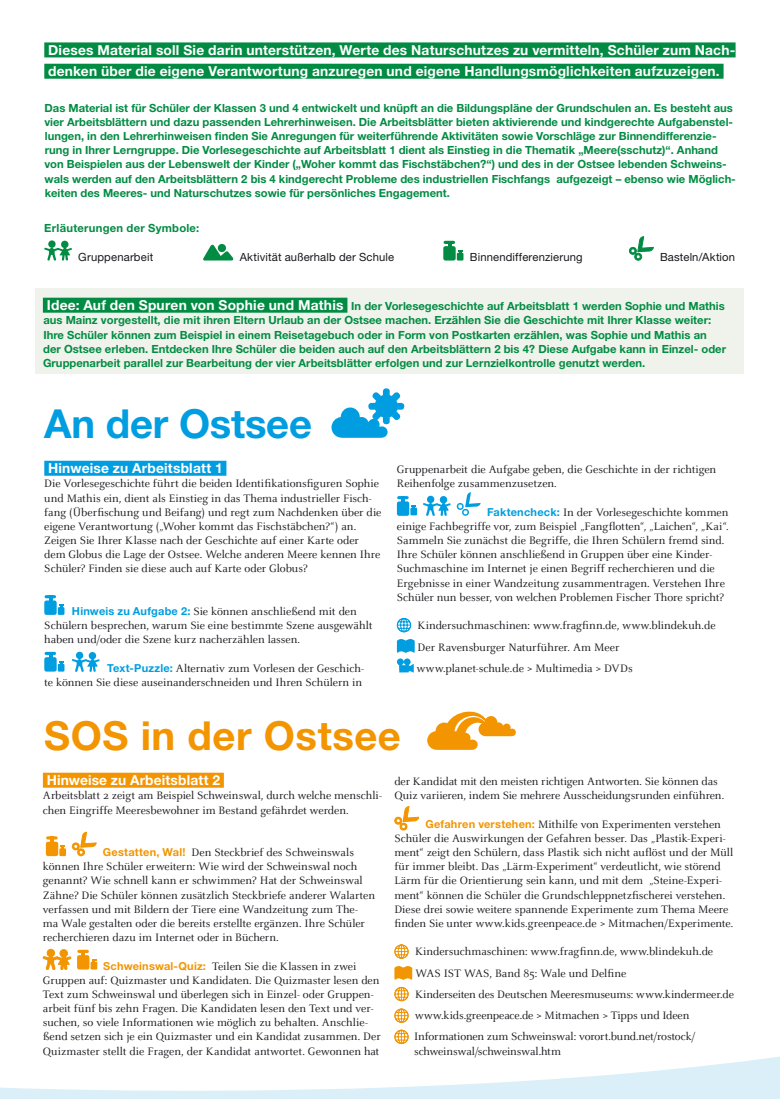
<style>
.page{position:relative;width:780px;height:1099px;background:#fff}
.page>*{position:absolute;margin:0;border:0;box-sizing:border-box;transform-origin:0 0}
.t1{font:700 40px "Helvetica Neue LT";letter-spacing:.015em;color:#f29500}
.t2{font:700 40px "Helvetica Neue LT";letter-spacing:-.005em;color:#009ee0}
.t3{font:700 13.75px/21.2px "Helvetica Neue LT";letter-spacing:.015em;color:#fff}
.t4{font:11.88px/14.1px "Celeste";letter-spacing:-.005em;color:#1a171c}
.t5{font:700 11.25px/14.1px "Helvetica Neue LT";color:#028c43}
.t6{font:11.25px "Helvetica Neue LT";letter-spacing:.015em;color:#1a171c}
.t7{font:700 11.25px "Helvetica Neue LT";letter-spacing:.025em;color:#028c43}
.s1{font-size:13.75px;color:#fff}
.s2{font-family:"Helvetica Neue LT";font-weight:700;font-size:11px;color:#009ee0}
.s3{font-family:"Helvetica Neue LT";font-weight:700;font-size:11px;color:#f29500}
</style>
<div class="page">
<svg style="left:0;top:856px;width:780px;height:242px"></svg>
<div style="left:44px;top:42px;width:691px;height:15px;background:#028c43"></div>
<div style="left:44px;top:64px;width:679px;height:15px;background:#028c43"></div>
<div style="left:36px;top:289px;width:707px;height:85px;background:#eff3ec"></div>
<div style="left:43px;top:298px;width:304px;height:15px;background:#028c43"></div>
<div style="left:44px;top:461px;width:182px;height:15px;background:#009ee0"></div>
<div style="left:58px;top:607px;width:6px;height:8px;background:#009ee0"></div>
<div style="left:44px;top:600px;width:13px;height:15px;background:#009ee0;border-radius:2px"></div>
<svg style="left:46px;top:595px;width:18px;height:15px"></svg>
<div style="left:58px;top:663px;width:6px;height:8px;background:#009ee0"></div>
<div style="left:44px;top:657px;width:13px;height:14px;background:#009ee0;border-radius:2px"></div>
<svg style="left:46px;top:652px;width:18px;height:14px"></svg>
<svg style="left:72px;top:651px;width:28px;height:21px"></svg>
<div style="left:397px;top:501px;width:12px;height:15px;background:#009ee0;border-radius:2px"></div>
<div style="left:410px;top:507px;width:7px;height:8px;background:#009ee0"></div>
<svg style="left:399px;top:496px;width:17px;height:14px"></svg>
<svg style="left:423px;top:495px;width:27px;height:21px"></svg>
<svg style="left:456px;top:492px;width:24px;height:24px"></svg>
<svg style="left:396px;top:618px;width:18px;height:54px"></svg>
<div style="left:43px;top:772px;width:181px;height:15px;background:#f29500"></div>
<div style="left:46px;top:841px;width:12px;height:15px;background:#f29500;border-radius:2px"></div>
<div style="left:59px;top:848px;width:7px;height:8px;background:#f29500"></div>
<hr style="left:50px;top:836px;width:4px;height:10px;background:#f29500">
<svg style="left:60px;top:845px;width:5px;height:4px"></svg>
<svg style="left:48px;top:836px;width:8px;height:3px"></svg>
<svg style="left:71px;top:831px;width:26px;height:26px"></svg>
<svg style="left:42px;top:948px;width:29px;height:31px"></svg>
<div style="left:77px;top:955px;width:12px;height:14px;background:#f29500;border-radius:2px"></div>
<div style="left:91px;top:961px;width:6px;height:8px;background:#f29500"></div>
<hr style="left:81px;top:949px;width:4px;height:11px;background:#f29500">
<svg style="left:92px;top:958px;width:4px;height:4px"></svg>
<svg style="left:79px;top:949px;width:8px;height:3px"></svg>
<svg style="left:394px;top:806px;width:25px;height:25px"></svg>
<svg style="left:394px;top:944px;width:18px;height:36px"></svg>
<svg style="left:394px;top:986px;width:15px;height:15px"></svg>
<svg style="left:394px;top:1008px;width:15px;height:15px"></svg>
<svg style="left:394px;top:1029px;width:15px;height:15px"></svg>
<svg style="left:44px;top:240px;width:28px;height:20px"></svg>
<svg style="left:203px;top:243px;width:31px;height:17px"></svg>
<div style="left:218px;top:244px;width:8px;height:8px;background:#028c43;border-radius:50%"></div>
<div style="left:457px;top:253px;width:6px;height:7px;background:#028c43"></div>
<svg style="left:458px;top:250px;width:4px;height:3px"></svg>
<div style="left:443px;top:246px;width:12px;height:14px;background:#028c43;border-radius:2px"></div>
<hr style="left:447px;top:241px;width:4px;height:10px;background:#028c43">
<svg style="left:445px;top:241px;width:8px;height:3px"></svg>
<svg style="left:629px;top:236px;width:25px;height:25px"></svg>
<svg style="left:331px;top:388px;width:73px;height:50px"></svg>
<div style="left:374px;top:394px;width:24px;height:24px;background:#009ee0;border-radius:50%"></div>
<svg style="left:427px;top:711px;width:89px;height:38px"></svg>
<p class="t3" style="left:48px;top:39px;width:688px">Dieses Material soll Sie darin unterstützen, Werte des Naturschutzes zu vermitteln, Schüler zum Nach&shy;denken über die eigene Verantwortung anzuregen und eigene Handlungsmöglichkeiten aufzuzeigen.</p>
<p class="t5" style="left:44px;top:100px;width:693px">Das Material ist für Schüler der Klassen 3 und 4 entwickelt und knüpft an die Bildungspläne der Grundschulen an. Es besteht aus vier Arbeitsblättern und dazu passenden Lehrerhinweisen. Die Arbeitsblätter bieten aktivierende und kindgerechte Aufgabenstel&shy;lungen, in den Lehrerhinweisen finden Sie Anregungen für weiterführende Aktivitäten sowie Vorschläge zur Binnendifferenzie&shy;rung in Ihrer Lerngruppe. Die Vorlesegeschichte auf Arbeitsblatt 1 dient als Einstieg in die Thematik „Meere(sschutz)“. Anhand von Beispielen aus der Lebenswelt der Kinder („Woher kommt das Fischstäbchen?“) und des in der Ostsee lebenden Schweins&shy;wals werden auf den Arbeitsblättern 2 bis 4 kindgerecht Probleme des industriellen Fischfangs aufgezeigt – ebenso wie Möglich&shy;keiten des Meeres- und Naturschutzes sowie für persönliches Engagement.</p>
<p class="t7" style="left:44px;top:221px;width:156px">Erläuterungen der Symbole:</p>
<p class="t6" style="left:78px;top:250px;width:76px">Gruppenarbeit</p>
<p class="t6" style="left:240px;top:250px;width:156px">Aktivität außerhalb der Schule</p>
<p class="t6" style="left:470px;top:250px;width:114px">Binnendifferenzierung</p>
<p class="t6" style="left:660px;top:250px;width:77px">Basteln/Aktion</p>
<p class="t5" style="left:43px;top:299px;width:684px;text-indent:4px"><span class="s1">Idee: Auf den Spuren von Sophie und Mathis</span> In der Vorlesegeschichte auf Arbeitsblatt 1 werden Sophie und Mathis aus Mainz vorgestellt, die mit ihren Eltern Urlaub an der Ostsee machen. Erzählen Sie die Geschichte mit Ihrer Klasse weiter:<br>Ihre Schüler können zum Beispiel in einem Reisetagebuch oder in Form von Postkarten erzählen, was Sophie und Mathis an der Ostsee erleben. Entdecken Ihre Schüler die beiden auch auf den Arbeitsblättern 2 bis 4? Diese Aufgabe kann in Einzel- oder Gruppenarbeit parallel zur Bearbeitung der vier Arbeitsblätter erfolgen und zur Lernzielkontrolle genutzt werden.</p>
<h1 class="t2" style="left:44px;top:399px;width:269px">An der Ostsee</h1>
<p class="t3" style="left:48px;top:457px;width:176px">Hinweise zu Arbeitsblatt 1</p>
<p class="t4" style="left:44px;top:477px;width:339px">Die Vorlesegeschichte führt die beiden Identifikationsfiguren Sophie und Mathis ein, dient als Einstieg in das Thema industrieller Fisch&shy;fang (Überfischung und Beifang) und regt zum Nachdenken über die eigene Verantwortung („Woher kommt das Fischstäbchen?“) an.<br>Zeigen Sie Ihrer Klasse nach der Geschichte auf einer Karte oder dem Globus die Lage der Ostsee. Welche anderen Meere kennen Ihre Schüler? Finden sie diese auch auf Karte oder Globus?</p>
<p class="t4" style="left:44px;top:604px;width:329px;text-indent:28px"><span class="s2">Hinweis zu Aufgabe 2:</span> Sie können anschließend mit den<br>Schülern besprechen, warum Sie eine bestimmte Szene ausgewählt haben und/oder die Szene kurz nacherzählen lassen.</p>
<p class="t4" style="left:44px;top:661px;width:321px;text-align:right"><span class="s2">Text-Puzzle:</span> Alternativ zum Vorlesen der Geschich-<br>te können Sie diese auseinanderschneiden und Ihren Schülern in</p>
<p class="t4" style="left:397px;top:463px;width:321px">Gruppenarbeit die Aufgabe geben, die Geschichte in der richtigen<br>Reihenfolge zusammenzusetzen.</p>
<p class="t4" style="left:397px;top:505px;width:333px;text-indent:90px"><span class="s2">Faktencheck:</span> In der Vorlesegeschichte kommen einige Fachbegriffe vor, zum Beispiel „Fangflotten“, „Laichen“, „Kai“.<br>Sammeln Sie zunächst die Begriffe, die Ihren Schülern fremd sind.<br>Ihre Schüler können anschließend in Gruppen über eine Kinder-Suchmaschine im Internet je einen Begriff recherchieren und die Ergebnisse in einer Wandzeitung zusammentragen. Verstehen Ihre Schüler nun besser, von welchen Problemen Fischer Thore spricht?</p>
<p class="t4" style="left:416px;top:615px;width:300px;line-height:21.2px">Kindersuchmaschinen: www.fragfinn.de, www.blindekuh.de<br>Der Ravensburger Naturführer. Am Meer www.planet-schule.de &gt; Multimedia &gt; DVDs</p>
<h1 class="t1" style="left:44px;top:710px;width:358px">SOS in der Ostsee</h1>
<p class="t3" style="left:47px;top:769px;width:175px">Hinweise zu Arbeitsblatt 2</p>
<p class="t4" style="left:43px;top:789px;width:340px">Arbeitsblatt 2 zeigt am Beispiel Schweinswal, durch welche menschli&shy;chen Eingriffe Meeresbewohner im Bestand gefährdet werden.</p>
<p class="t4" style="left:43px;top:845px;width:333px;text-indent:60px"><span class="s3">Gestatten, Wal!</span> Den Steckbrief des Schweinswals können Ihre Schüler erweitern: Wie wird der Schweinswal noch genannt? Wie schnell kann er schwimmen? Hat der Schweinswal Zähne? Die Schüler können zusätzlich Steckbriefe anderer Walarten verfassen und mit Bildern der Tiere eine Wandzeitung zum The&shy;ma Wale gestalten oder die bereits erstellte ergänzen. Ihre Schüler recherchieren dazu im Internet oder in Büchern.</p>
<p class="t4" style="left:43px;top:959px;width:339px;text-indent:60px"><span class="s3">Schweinswal-Quiz:</span> Teilen Sie die Klassen in zwei Gruppen auf: Quizmaster und Kandidaten. Die Quizmaster lesen den Text zum Schweinswal und überlegen sich in Einzel- oder Gruppen&shy;arbeit fünf bis zehn Fragen. Die Kandidaten lesen den Text und ver&shy;suchen, so viele Informationen wie möglich zu behalten. Anschlie&shy;ßend setzen sich je ein Quizmaster und ein Kandidat zusammen. Der Quizmaster stellt die Fragen, der Kandidat antwortet. Gewonnen hat</p>
<p class="t4" style="left:394px;top:774px;width:331px">der Kandidat mit den meisten richtigen Antworten. Sie können das<br>Quiz variieren, indem Sie mehrere Ausscheidungsrunden einführen.</p>
<p class="t4" style="left:394px;top:817px;width:340px;text-indent:31px"><span class="s3">Gefahren verstehen:</span> Mithilfe von Experimenten verstehen Schüler die Auswirkungen der Gefahren besser. Das „Plastik-Experi&shy;ment“ zeigt den Schülern, dass Plastik sich nicht auflöst und der Müll für immer bleibt. Das „Lärm-Experiment“ verdeutlicht, wie störend Lärm für die Orientierung sein kann, und mit dem „Steine-Experi&shy;ment“ können die Schüler die Grundschleppnetzfischerei verstehen.<br>Diese drei sowie weitere spannende Experimente zum Thema Meere finden Sie unter www.kids.greenpeace.de &gt; Mitmachen/Experimente.</p>
<p class="t4" style="left:414px;top:941px;width:321px;line-height:21.2px">Kindersuchmaschinen: www.fragfinn.de, www.blindekuh.de WAS IST WAS, Band 85: Wale und Delfine<br>Kinderseiten des Deutschen Meeresmuseums: www.kindermeer.de www.kids.greenpeace.de &gt; Mitmachen &gt; Tipps und Ideen Informationen zum Schweinswal: vorort.bund.net/rostock/</p>
<p class="t4" style="left:414px;top:1044px;width:148px">schweinswal/schweinswal.htm</p>
</div>
